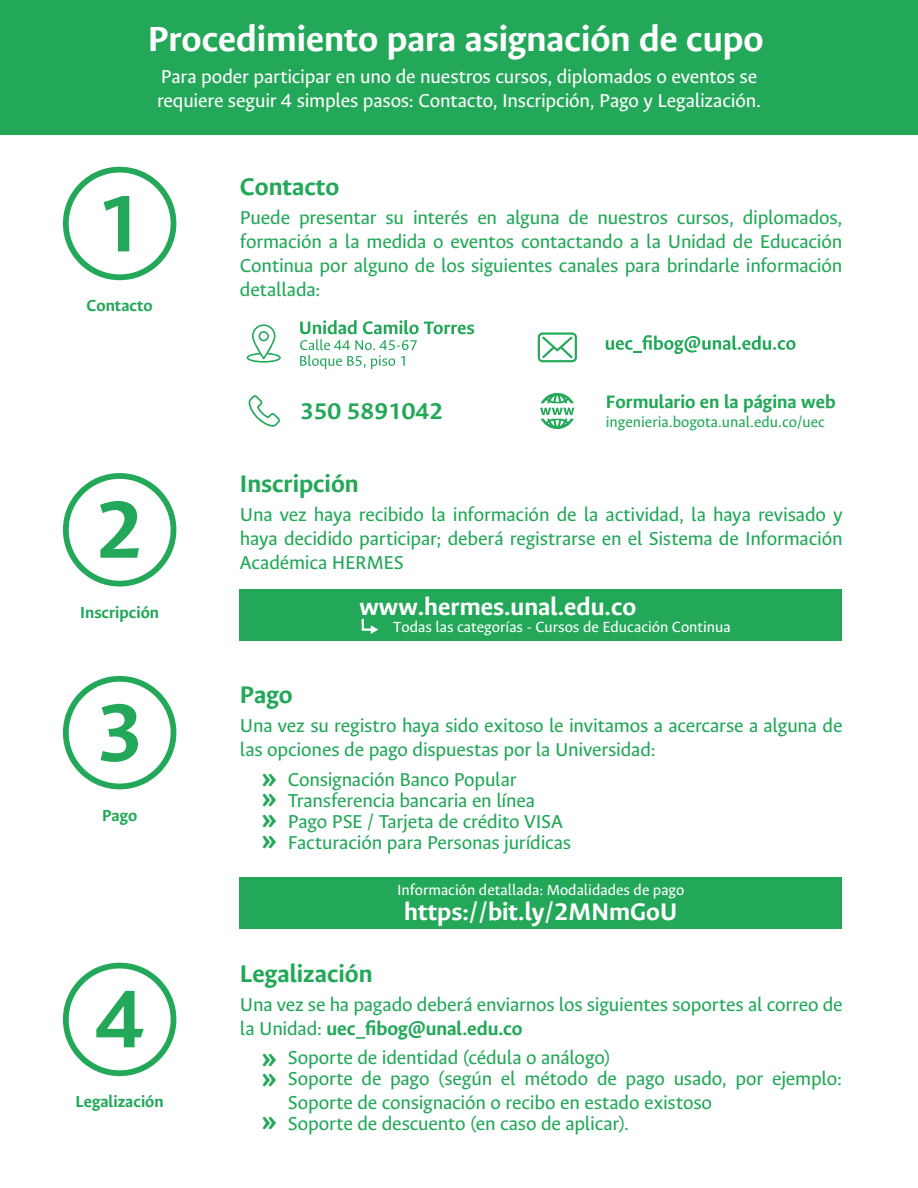
<style>
.page{position:relative;width:918px;height:1188px;background:#fff}
.page>*{position:absolute;margin:0;border:0;box-sizing:border-box;transform-origin:0 0}
.t1{font:700 90.45px "Ancizar Sans";color:#22a858}
.t2{font:700 39.3px "Ancizar Sans";color:#fff}
.t3{font:700 30px/21.1px "Ancizar Sans";color:#22a858}
.t4{font:700 27px "Ancizar Sans";color:#fff}
.t5{font:700 27px "Ancizar Sans";color:#22a858}
.t6{font:700 25.5px "Ancizar Sans";color:#22a858}
.t7{font:21px/24px "Ancizar Sans";letter-spacing:-.01em;color:#22a858}
.t8{font:21px/24px "Ancizar Sans";letter-spacing:-.01em;color:#fff}
.t9{font:700 20.25px "Ancizar Sans";color:#22a858}
.t10{font:700 18px "Ancizar Sans";color:#22a858}
.t11{font:16.5px "Ancizar Sans";color:#fff}
.t12{font:16.5px "Ancizar Sans";color:#22a858}
.s1{font-weight:700}
</style>
<div class="page">
<svg style="left:63px;top:167px;width:113px;height:113px"></svg>
<div style="left:0;top:0;width:918px;height:134px;background:#22a858"></div>
<div style="left:239px;top:589px;width:603px;height:51px;background:#22a858"></div>
<svg style="left:63px;top:676px;width:113px;height:113px"></svg>
<svg style="left:63px;top:473px;width:113px;height:114px"></svg>
<svg style="left:63px;top:963px;width:113px;height:113px"></svg>
<svg style="left:540px;top:393px;width:34px;height:36px"></svg>
<svg style="left:538px;top:332px;width:39px;height:30px"></svg>
<svg style="left:249px;top:395px;width:31px;height:32px"></svg>
<svg style="left:247px;top:324px;width:34px;height:39px"></svg>
<svg style="left:606px;top:335px;width:190px;height:19px"></svg>
<svg style="left:300px;top:320px;width:174px;height:49px"></svg>
<svg style="left:361px;top:619px;width:17px;height:15px"></svg>
<div style="left:239px;top:878px;width:603px;height:51px;background:#22a858"></div>
<h2 class="t2" style="left:148px;top:17px;width:617px">Procedimiento para asignación de cupo</h2>
<p class="t8" style="left:157px;top:65px;width:605px">Para poder participar en uno de nuestros cursos, diplomados o eventos se requiere seguir 4 simples pasos: Contacto, Inscripción, Pago y Legalización.</p>
<h1 class="t1" style="left:95px;top:173px;width:50px">1</h1>
<p class="t5" style="left:240px;top:172px;width:101px">Contacto</p>
<p class="t7" style="left:240px;top:206px;width:604px;text-align:justify">Puede presentar su interés en alguna de nuestros cursos, diplomados, formación a la medida o eventos contactando a la Unidad de Educación Continua por alguno de los siguientes canales para brindarle información detallada:</p>
<p class="t10" style="left:87px;top:296px;width:68px">Contacto</p>
<h1 class="t1" style="left:95px;top:479px;width:50px">2</h1>
<p class="t10" style="left:80px;top:602px;width:81px">Inscripción</p>
<h1 class="t1" style="left:95px;top:682px;width:50px">3</h1>
<p class="t10" style="left:102px;top:805px;width:37px">Pago</p>
<h1 class="t1" style="left:95px;top:969px;width:50px">4</h1>
<p class="t10" style="left:76px;top:1092px;width:90px">Legalización</p>
<p class="t6" style="left:300px;top:397px;width:144px">350 5891042</p>
<p class="t9" style="left:606px;top:391px;width:231px">Formulario en la página web</p>
<p class="t12" style="left:606px;top:413px;width:221px">ingenieria.bogota.unal.edu.co/uec</p>
<p class="t5" style="left:240px;top:469px;width:120px">Inscripción</p>
<p class="t7" style="left:240px;top:503px;width:604px;text-align:justify">Una vez haya recibido la información de la actividad, la haya revisado y haya decidido participar; deberá registrarse en el Sistema de Información Académica HERMES</p>
<p class="t4" style="left:360px;top:591px;width:278px">www.hermes.unal.edu.co</p>
<p class="t11" style="left:393px;top:618px;width:339px">Todas las categorías - Cursos de Educación Continua</p>
<p class="t5" style="left:240px;top:680px;width:54px">Pago</p>
<p class="t7" style="left:240px;top:714px;width:604px">Una vez su registro haya sido exitoso le invitamos a acercarse a alguna de las opciones de pago dispuestas por la Universidad:</p>
<p class="t7" style="left:288px;top:770px;width:285px;line-height:21px">Consignación Banco Popular Transferencia bancaria en línea Pago PSE / Tarjeta de crédito VISA Facturación para Personas jurídicas</p>
<h3 class="t3" style="left:261px;top:768px;width:17px">»</h3>
<h3 class="t3" style="left:261px;top:788px;width:17px">»</h3>
<h3 class="t3" style="left:261px;top:808px;width:17px">» »</h3>
<p class="t11" style="left:397px;top:881px;width:289px">Información detallada: Modalidades de pago</p>
<p class="t4" style="left:404px;top:897px;width:275px">https://bit.ly/2MNmGoU</p>
<p class="t5" style="left:240px;top:958px;width:134px">Legalización</p>
<p class="t7" style="left:240px;top:992px;width:604px">Una vez se ha pagado deberá enviarnos los siguientes soportes al correo de la Unidad: <span class="s1">uec_fibog@unal.edu.co</span></p>
<h3 class="t3" style="left:261px;top:1047px;width:17px">»</h3>
<h3 class="t3" style="left:261px;top:1056px;width:17px;line-height:42.9px">» »</h3>
<p class="t7" style="left:288px;top:1047px;width:556px;line-height:21px">Soporte de identidad (cédula o análogo)<br>Soporte de pago (según el método de pago usado, por ejemplo:</p>
<p class="t7" style="left:288px;top:1092px;width:426px;line-height:21px">Soporte de consignación o recibo en estado existoso<br>Soporte de descuento (en caso de aplicar).</p>
</div>
